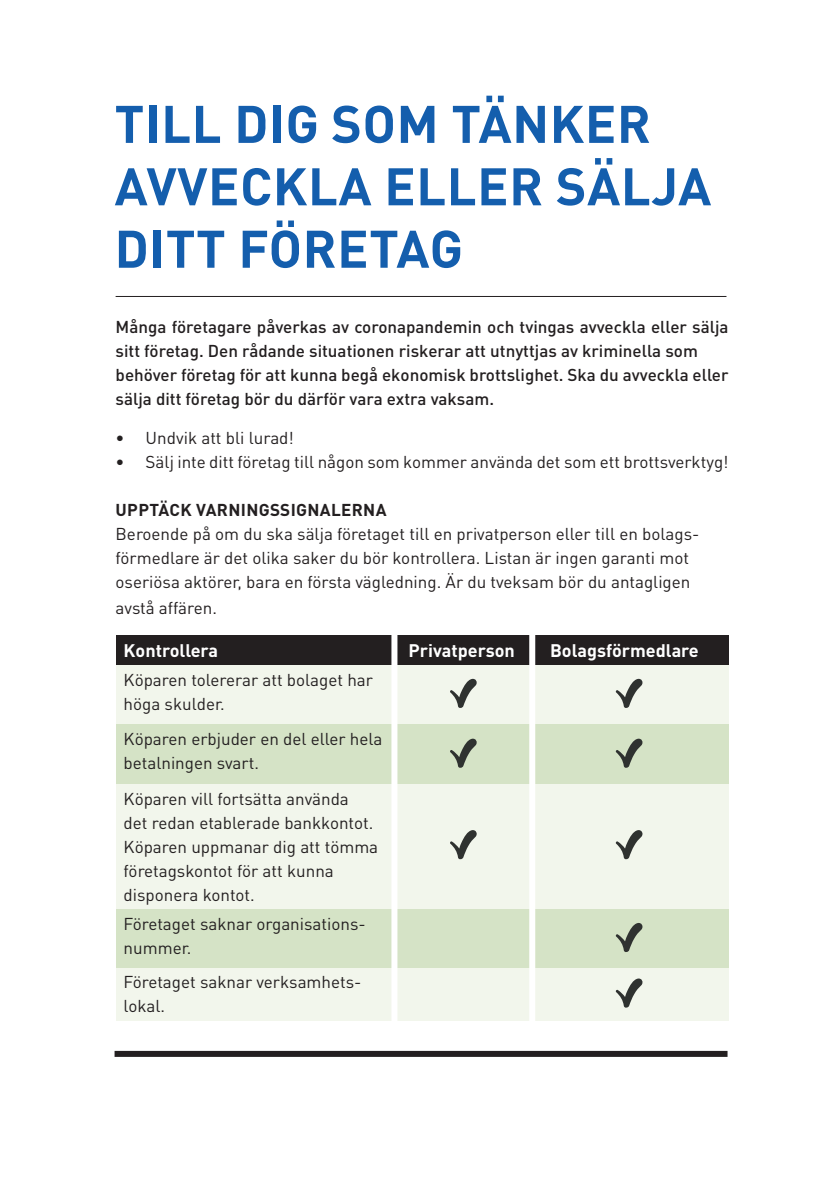
<style>
.page{position:relative;width:840px;height:1191px;background:#fff}
.page>*{position:absolute;margin:0;border:0;box-sizing:border-box;transform-origin:0 0}
.t1{font:700 52px/62.4px "DIN Pro";letter-spacing:.01em;color:#145ead}
.t2{font:700 18px "DIN Pro";color:#fff}
.t3{font:17px/24px "DIN Pro";color:#231f20}
.t4{font:500 17px/24px "DIN Pro";color:#231f20}
.t5{font:700 17px "DIN Pro";letter-spacing:.02em;color:#231f20}
</style>
<div class="page">
<div style="left:115px;top:783px;width:285px;height:125px;background:#f2f6ec"></div>
<hr style="left:115px;top:296px;width:611px;height:1px;background:#231f20">
<div style="left:400px;top:967px;width:141px;height:53px;background:#f2f6ec"></div>
<div style="left:115px;top:967px;width:285px;height:53px;background:#f2f6ec"></div>
<div style="left:115px;top:665px;width:285px;height:59px;background:#f2f6ec"></div>
<div style="left:114px;top:1051px;width:613px;height:6px;background:#231f20"></div>
<div style="left:115px;top:635px;width:285px;height:30px;background:#231f20"></div>
<div style="left:400px;top:635px;width:141px;height:30px;background:#231f20"></div>
<div style="left:541px;top:635px;width:187px;height:30px;background:#231f20"></div>
<div style="left:400px;top:665px;width:141px;height:59px;background:#f2f6ec"></div>
<div style="left:541px;top:665px;width:187px;height:59px;background:#f2f6ec"></div>
<div style="left:400px;top:783px;width:141px;height:125px;background:#f2f6ec"></div>
<div style="left:541px;top:783px;width:187px;height:125px;background:#f2f6ec"></div>
<div style="left:541px;top:967px;width:187px;height:53px;background:#f2f6ec"></div>
<div style="left:115px;top:724px;width:285px;height:59px;background:#d5e3c6"></div>
<div style="left:400px;top:724px;width:141px;height:59px;background:#d5e3c6"></div>
<div style="left:541px;top:724px;width:187px;height:59px;background:#d5e3c6"></div>
<div style="left:115px;top:908px;width:285px;height:59px;background:#d5e3c6"></div>
<div style="left:400px;top:908px;width:141px;height:59px;background:#d5e3c6"></div>
<div style="left:541px;top:908px;width:187px;height:59px;background:#d5e3c6"></div>
<div style="left:391px;top:631px;width:6px;height:398px;background:#fff"></div>
<div style="left:529px;top:631px;width:6px;height:398px;background:#fff"></div>
<svg style="left:450px;top:679px;width:26px;height:29px"></svg>
<svg style="left:450px;top:738px;width:26px;height:30px"></svg>
<svg style="left:450px;top:830px;width:26px;height:29px"></svg>
<svg style="left:615px;top:679px;width:27px;height:29px"></svg>
<svg style="left:615px;top:738px;width:27px;height:30px"></svg>
<svg style="left:615px;top:830px;width:27px;height:29px"></svg>
<svg style="left:615px;top:923px;width:27px;height:29px"></svg>
<svg style="left:615px;top:978px;width:27px;height:29px"></svg>
<h1 class="t1" style="left:114px;top:91px;width:598px">TILL DIG SOM TÄNKER<br>AVVECKLA ELLER SÄLJA<br>DITT FÖRETAG</h1>
<p class="t4" style="left:115px;top:314px;width:614px">Många företagare påverkas av coronapandemin och tvingas avveckla eller sälja sitt företag. Den rådande situationen riskerar att utnyttjas av kriminella som behöver företag för att kunna begå ekonomisk brottslighet. Ska du avveckla eller sälja ditt företag bör du därför vara extra vaksam.</p>
<p class="t3" style="left:115px;top:425px;width:180px">• Undvik att bli lurad!</p>
<p class="t3" style="left:115px;top:449px;width:614px">• Sälj inte ditt företag till någon som kommer använda det som ett brottsverktyg!</p>
<h2 class="t5" style="left:115px;top:498px;width:272px">UPPTÄCK VARNINGSSIGNALERNA</h2>
<p class="t3" style="left:115px;top:521px;width:585px">Beroende på om du ska sälja företaget till en privatperson eller till en bolags&shy;förmedlare är det olika saker du bör kontrollera. Listan är ingen garanti mot oseriösa aktörer, bara en första vägledning. Är du tveksam bör du antagligen</p>
<p class="t3" style="left:115px;top:595px;width:103px">avstå affären.</p>
<p class="t2" style="left:123px;top:638px;width:96px">Kontrollera</p>
<p class="t2" style="left:408px;top:638px;width:108px">Privatperson</p>
<p class="t2" style="left:549px;top:638px;width:150px">Bolagsförmedlare</p>
<p class="t3" style="left:123px;top:667px;width:251px">Köparen tolererar att bolaget har höga skulder.</p>
<p class="t3" style="left:123px;top:726px;width:260px">Köparen erbjuder en del eller hela betalningen svart.</p>
<p class="t3" style="left:123px;top:786px;width:256px">Köparen vill fortsätta använda<br>det redan etablerade bankkontot.<br>Köparen uppmanar dig att tömma företagskontot för att kunna disponera kontot.</p>
<p class="t3" style="left:123px;top:911px;width:243px">Företaget saknar organisations&shy;nummer.</p>
<p class="t3" style="left:123px;top:969px;width:239px">Företaget saknar verksamhets&shy;lokal.</p>
</div>
